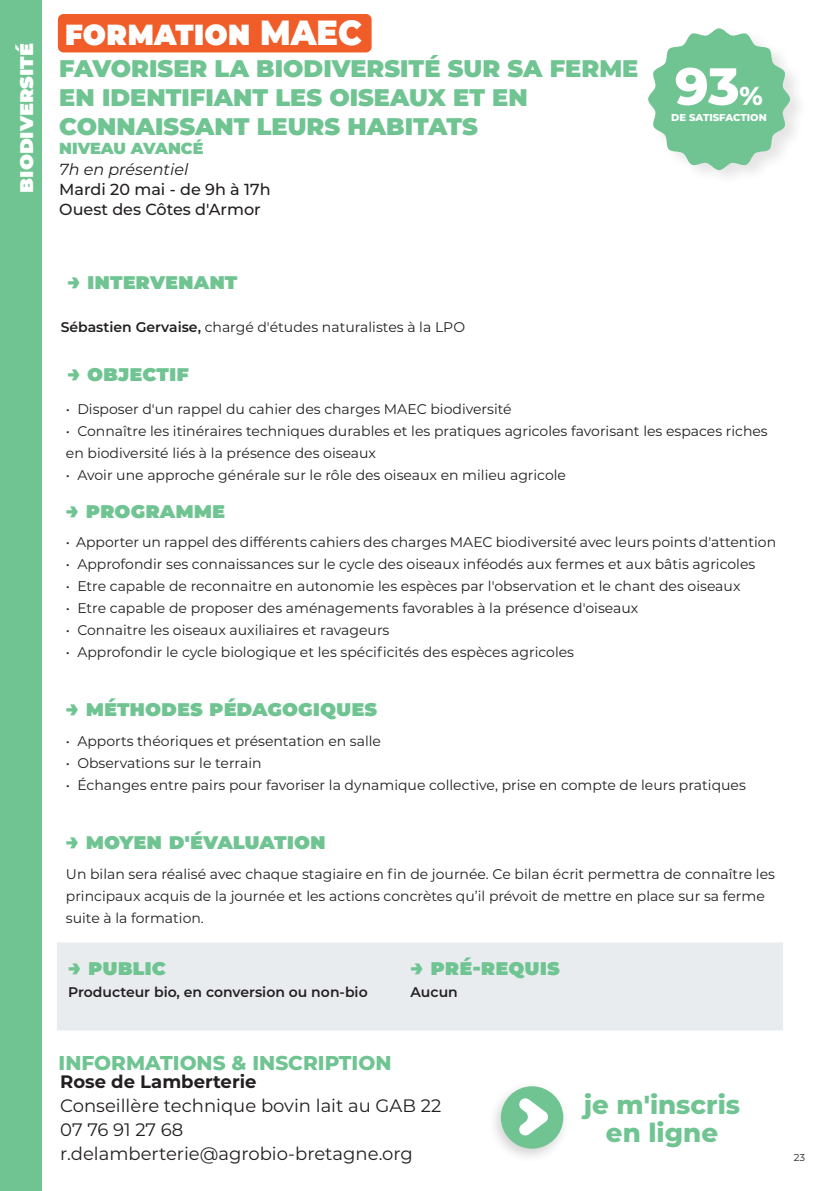
<style>
.page{position:relative;width:840px;height:1191px;background:#fff}
.page>*{position:absolute;margin:0;border:0;box-sizing:border-box;transform-origin:0 0}
.t1{font:800 52px "Montserrat";color:#fff}
.t2{font:900 34.8px "Montserrat";color:#fff;scale:.92 1}
.t3{font:800 26px "Montserrat";color:#6fc492}
.t4{font:900 24px/28.8px "Montserrat";color:#6fc492}
.t5{font:900 22px "Montserrat";color:#6fc492}
.t6{font:900 22px "Montserrat";color:#fff}
.t7{font:800 20px "Montserrat";color:#6fc492}
.t8{font:18px/24px "Montserrat";color:#231f20}
.t9{font:500 16px "Montserrat";color:#231f20}
.t10{font:italic 16px "Montserrat";color:#231f20}
.t11{font:900 16px "Montserrat";color:#6fc492}
.t12{font:14px/22px "Montserrat";color:#231f20}
.t13{font:600 14px "Montserrat";color:#231f20}
.t14{font:800 10px "Montserrat";color:#fff}
.t15{font:10px "Montserrat";color:#231f20}
.s1{font-size:26px}
.s2{font-weight:600}
.s3{font-weight:700}
</style>
<div class="page">
<div style="left:0;top:0;width:42px;height:1191px;background:#6fc492"></div>
<div style="left:57px;top:943px;width:725px;height:87px;background:#e9ecef"></div>
<div style="left:487px;top:1080px;width:83px;height:84px;background:#231f20;opacity:.2"></div>
<div style="left:500px;top:1086px;width:63px;height:62px;background:#6fc492;border-radius:50%"></div>
<svg style="left:519px;top:1098px;width:29px;height:38px"></svg>
<div style="left:646px;top:25px;width:162px;height:162px;background:#231f20;opacity:.12"></div>
<svg style="left:647px;top:28px;width:142px;height:142px"></svg>
<div style="left:58px;top:14px;width:313px;height:38px;background:#f15d29;border-radius:6px"></div>
<p class="t6" style="left:9px;top:193px;width:151px;rotate:-90deg">biodiversité</p>
<p class="t2" style="left:65px;top:6px;width:324px">formation MAEC</p>
<p class="t4" style="left:59px;top:53px;width:580px">FAVORISER LA BIODIVERSITÉ SUR SA FERME</p>
<p class="t4" style="left:59px;top:81px;width:469px">EN IDENTIFIANT LES OISEAUX ET EN<br>CONNAISSANT LEURS HABITATS</p>
<p class="t11" style="left:59px;top:136px;width:146px">NIVEAU AVANCÉ</p>
<p class="t10" style="left:59px;top:159px;width:130px">7h en présentiel</p>
<p class="t9" style="left:59px;top:179px;width:213px">Mardi 20 mai - de 9h à 17h</p>
<p class="t9" style="left:59px;top:199px;width:203px">Ouest des Côtes d'Armor</p>
<p class="t1" style="left:674px;top:48px;width:89px">93<span class="s1">%</span></p>
<p class="t14" style="left:670px;top:110px;width:97px">DE SATISFACTION</p>
<p class="t5" style="left:67px;top:265px;width:171px">→ intervenant</p>
<p class="t12" style="left:61px;top:316px;width:405px"><span class="s2">Sébastien Gervaise,</span> chargé d'études naturalistes à la LPO</p>
<p class="t5" style="left:67px;top:356px;width:123px">→ objectif</p>
<p class="t12" style="left:66px;top:398px;width:447px">• Disposer d'un rappel du cahier des charges MAEC biodiversité</p>
<p class="t12" style="left:66px;top:420px;width:703px">• Connaître les itinéraires techniques durables et les pratiques agricoles favorisant les espaces riches</p>
<p class="t12" style="left:66px;top:442px;width:311px">en biodiversité liés à la présence des oiseaux</p>
<p class="t12" style="left:66px;top:464px;width:501px">• Avoir une approche générale sur le rôle des oiseaux en milieu agricole</p>
<p class="t5" style="left:66px;top:493px;width:161px">→ programme</p>
<p class="t12" style="left:66px;top:530px;width:711px">• Apporter un rappel des différents cahiers des charges MAEC biodiversité avec leurs points d'attention</p>
<p class="t12" style="left:66px;top:552px;width:690px">• Approfondir ses connaissances sur le cycle des oiseaux inféodés aux fermes et aux bâtis agricoles</p>
<p class="t12" style="left:66px;top:574px;width:675px">• Etre capable de reconnaitre en autonomie les espèces par l'observation et le chant des oiseaux</p>
<p class="t12" style="left:66px;top:596px;width:573px">• Etre capable de proposer des aménagements favorables à la présence d'oiseaux</p>
<p class="t12" style="left:66px;top:618px;width:325px">• Connaitre les oiseaux auxiliaires et ravageurs</p>
<p class="t12" style="left:66px;top:640px;width:509px">• Approfondir le cycle biologique et les spécificités des espèces agricoles</p>
<p class="t5" style="left:66px;top:692px;width:312px">→ méthodes pédagogiques</p>
<p class="t12" style="left:66px;top:729px;width:316px">• Apports théoriques et présentation en salle</p>
<p class="t12" style="left:66px;top:751px;width:197px">• Observations sur le terrain</p>
<p class="t12" style="left:66px;top:773px;width:681px">• Échanges entre pairs pour favoriser la dynamique collective, prise en compte de leurs pratiques</p>
<p class="t5" style="left:66px;top:825px;width:261px">→ moyen d'évaluation</p>
<p class="t12" style="left:66px;top:862px;width:710px">Un bilan sera réalisé avec chaque stagiaire en fin de journée. Ce bilan écrit permettra de connaître les principaux acquis de la journée et les actions concrètes qu’il prévoit de mettre en place sur sa ferme suite à la formation.</p>
<p class="t5" style="left:68px;top:951px;width:99px">→ public</p>
<p class="t13" style="left:68px;top:982px;width:301px">Producteur bio, en conversion ou non-bio</p>
<p class="t5" style="left:410px;top:951px;width:150px">→ pré-requis</p>
<p class="t13" style="left:410px;top:982px;width:49px">Aucun</p>
<p class="t7" style="left:59px;top:1048px;width:334px">INFORMATIONS &amp; INSCRIPTION</p>
<p class="t8" style="left:60px;top:1069px;width:382px"><span class="s3">Rose de Lamberterie<br></span>Conseillère technique bovin lait au GAB 22</p>
<p class="t8" style="left:60px;top:1117px;width:125px">07 76 91 27 68</p>
<p class="t8" style="left:60px;top:1141px;width:354px">r.delamberterie@agrobio-bretagne.org</p>
<p class="t3" style="left:583px;top:1085px;width:157px">je m'inscris</p>
<p class="t3" style="left:605px;top:1113px;width:113px">en ligne</p>
<p class="t15" style="left:793px;top:1150px;width:13px">23</p>
</div>
